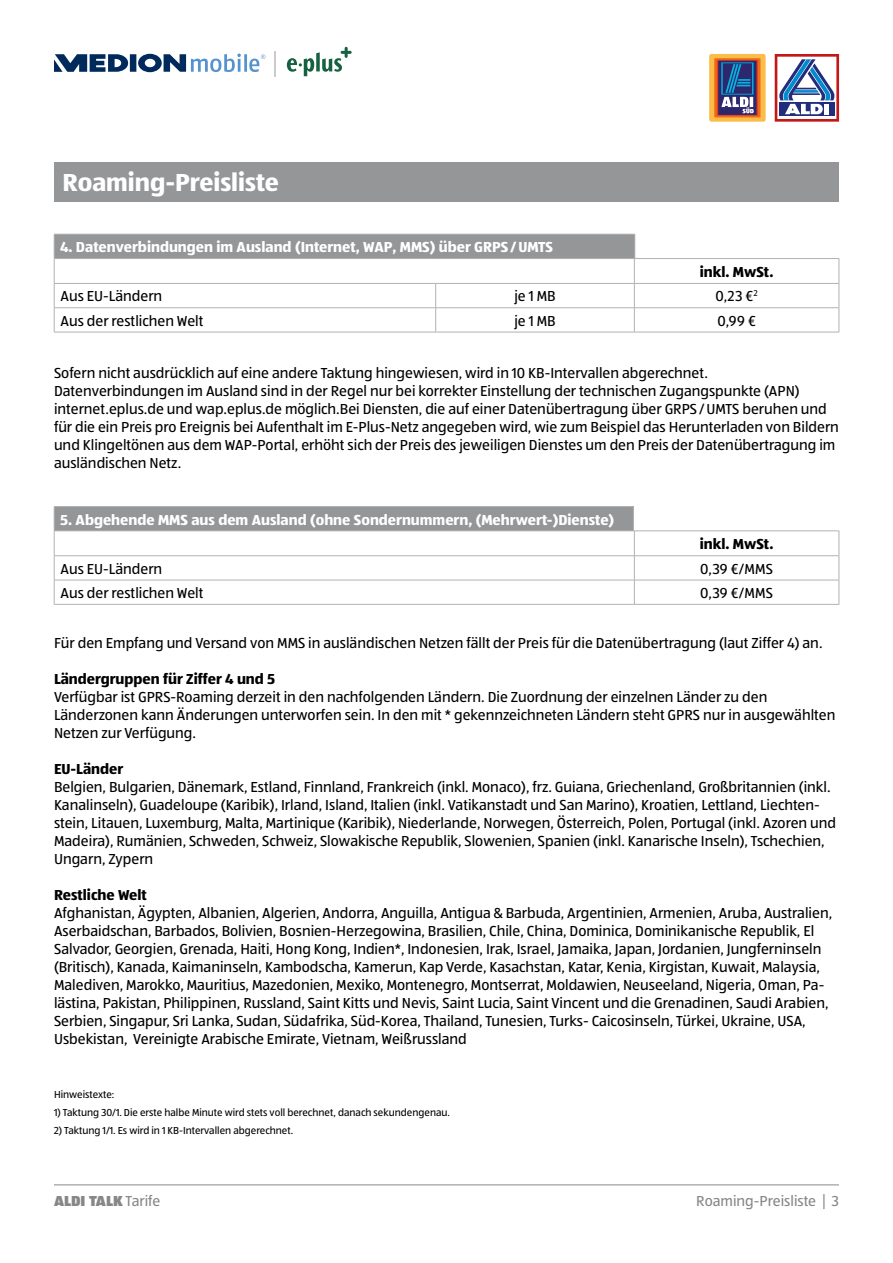
<style>
.page{position:relative;width:893px;height:1263px;background:#fff}
.page>*{position:absolute;margin:0;border:0;box-sizing:border-box;transform-origin:0 0}
.t1{font:25.5px "ALDISUED Bold";color:#fff}
.t2{font:15px/18px "ALDISUED Regular";color:#000}
.t3{font:15px "ALDISUED Bold";color:#fff}
.t4{font:15px "ALDISUED Bold";color:#000}
.t5{font:15px "ALDISUED Regular";color:#878786}
.t6{font:15px "ALDISUED Black";color:#878786}
.t7{font:10.5px "ALDISUED Regular";color:#000}
.s1{font-family:"ALDISUED Regular"}
</style>
<div class="page">
<hr style="left:54px;top:1184px;width:785px;height:1px;background:#878786">
<svg style="left:287px;top:47px;width:65px;height:29px"></svg>
<svg style="left:54px;top:54px;width:211px;height:18px"></svg>
<svg style="left:275px;top:52px;width:1px;height:25px"></svg>
<div style="left:709px;top:54px;width:57px;height:68px;background:#fbbc48;border-radius:2px"></div>
<div style="left:714px;top:58px;width:46px;height:59px;background:#ed6b1a"></div>
<svg style="left:717px;top:60px;width:41px;height:56px"></svg>
<div style="left:718px;top:61px;width:39px;height:54px;background:#2d276d"></div>
<svg style="left:721px;top:62px;width:33px;height:51px"></svg>
<svg style="left:774px;top:54px;width:66px;height:68px"></svg>
<div style="left:54px;top:234px;width:581px;height:24px;background:#959698"></div>
<hr style="left:54px;top:234px;width:581px;height:1px;background:#b1b2b3">
<hr style="left:54px;top:283px;width:382px;height:1px;background:#b1b2b3">
<hr style="left:436px;top:283px;width:198px;height:1px;background:#b1b2b3">
<hr style="left:634px;top:283px;width:205px;height:1px;background:#b1b2b3">
<hr style="left:436px;top:307px;width:198px;height:1px;background:#b1b2b3">
<hr style="left:54px;top:258px;width:382px;height:1px;background:#b1b2b3">
<hr style="left:436px;top:258px;width:198px;height:1px;background:#b1b2b3">
<hr style="left:634px;top:258px;width:205px;height:1px;background:#b1b2b3">
<svg style="left:54px;top:235px;width:1px;height:97px"></svg>
<hr style="left:54px;top:307px;width:382px;height:1px;background:#b1b2b3">
<hr style="left:54px;top:332px;width:382px;height:1px;background:#b1b2b3">
<svg style="left:435px;top:284px;width:1px;height:48px"></svg>
<hr style="left:436px;top:332px;width:198px;height:1px;background:#b1b2b3">
<svg style="left:634px;top:234px;width:2px;height:98px"></svg>
<hr style="left:634px;top:307px;width:205px;height:1px;background:#b1b2b3">
<svg style="left:839px;top:259px;width:1px;height:73px"></svg>
<hr style="left:634px;top:332px;width:205px;height:1px;background:#b1b2b3">
<div style="left:54px;top:506px;width:579px;height:25px;background:#959698"></div>
<hr style="left:54px;top:506px;width:580px;height:1px;background:#b1b2b3">
<hr style="left:54px;top:531px;width:580px;height:1px;background:#b1b2b3">
<hr style="left:634px;top:531px;width:205px;height:1px;background:#b1b2b3">
<hr style="left:54px;top:555px;width:580px;height:1px;background:#b1b2b3">
<hr style="left:634px;top:555px;width:205px;height:1px;background:#b1b2b3">
<svg style="left:54px;top:507px;width:1px;height:97px"></svg>
<svg style="left:633px;top:507px;width:2px;height:97px"></svg>
<svg style="left:839px;top:531px;width:1px;height:73px"></svg>
<hr style="left:54px;top:580px;width:580px;height:1px;background:#b1b2b3">
<hr style="left:634px;top:580px;width:205px;height:1px;background:#b1b2b3">
<hr style="left:54px;top:604px;width:580px;height:1px;background:#b1b2b3">
<hr style="left:634px;top:604px;width:205px;height:1px;background:#b1b2b3">
<div style="left:54px;top:162px;width:785px;height:39px;background:#959698"></div>
<h1 class="t1" style="left:63px;top:166px;width:218px">Roaming-Preisliste</h1>
<p class="t3" style="left:60px;top:238px;width:494px">4. Datenverbindungen im Ausland (Internet, WAP, MMS) über GRPS/UMTS</p>
<p class="t4" style="left:700px;top:262px;width:75px">inkl. MwSt.</p>
<p class="t2" style="left:61px;top:287px;width:103px">Aus EU-Ländern</p>
<p class="t2" style="left:514px;top:287px;width:43px">je 1 MB</p>
<p class="t2" style="left:716px;top:287px;width:44px">0,23 €<sup>2</sup></p>
<p class="t2" style="left:61px;top:311px;width:144px">Aus der restlichen Welt</p>
<p class="t2" style="left:514px;top:311px;width:43px">je 1 MB</p>
<p class="t2" style="left:718px;top:311px;width:40px">0,99 €</p>
<p class="t2" style="left:54px;top:364px;width:786px">Sofern nicht ausdrücklich auf eine andere Taktung hingewiesen, wird in 10 KB-Intervallen abgerechnet.<br>Datenverbindungen im Ausland sind in der Regel nur bei korrekter Einstellung der technischen Zugangspunkte (APN) internet.eplus.de und wap.eplus.de möglich.Bei Diensten, die auf einer Datenübertragung über GRPS /UMTS beruhen und für die ein Preis pro Ereignis bei Aufenthalt im E-Plus-Netz angegeben wird, wie zum Beispiel das Herunterladen von Bildern und Klingeltönen aus dem WAP-Portal, erhöht sich der Preis des jeweiligen Dienstes um den Preis der Datenübertragung im ausländischen Netz.</p>
<p class="t3" style="left:60px;top:510px;width:555px">5. Abgehende MMS aus dem Ausland (ohne Sondernummern, (Mehrwert-)Dienste)</p>
<p class="t4" style="left:700px;top:535px;width:75px">inkl. MwSt.</p>
<p class="t2" style="left:61px;top:559px;width:103px">Aus EU-Ländern</p>
<p class="t2" style="left:700px;top:559px;width:74px">0,39 €/MMS</p>
<p class="t2" style="left:61px;top:584px;width:144px">Aus der restlichen Welt</p>
<p class="t2" style="left:700px;top:584px;width:74px">0,39 €/MMS</p>
<p class="t2" style="left:54px;top:634px;width:770px">Für den Empfang und Versand von MMS in ausländischen Netzen fällt der Preis für die Datenübertragung (laut Ziffer 4) an.</p>
<p class="t4" style="left:54px;top:669px;width:223px">Ländergruppen für Ziffer 4 und 5</p>
<p class="t2" style="left:54px;top:688px;width:783px">Verfügbar ist GPRS-Roaming derzeit in den nachfolgenden Ländern. Die Zuordnung der einzelnen Länder zu den<br>Länderzonen kann Änderungen unterworfen sein. In den mit * gekennzeichneten Ländern steht GPRS nur in ausgewählten<br>Netzen zur Verfügung.</p>
<p class="t4" style="left:54px;top:759px;width:71px">EU-Länder</p>
<p class="t2" style="left:54px;top:778px;width:784px">Belgien, Bulgarien, Dänemark, Estland, Finnland, Frankreich (inkl. Monaco), frz. Guiana, Griechenland, Großbritannien (inkl.<br>Kanalinseln), Guadeloupe (Karibik), Irland, Island, Italien (inkl. Vatikanstadt und San Marino), Kroatien, Lettland, Liechten&shy;stein, Litauen, Luxemburg, Malta, Martinique (Karibik), Niederlande, Norwegen, Österreich, Polen, Portugal (inkl. Azoren und Madeira), Rumänien, Schweden, Schweiz, Slowakische Republik, Slowenien, Spanien (inkl. Kanarische Inseln), Tschechien, Ungarn, Zypern</p>
<p class="t4" style="left:54px;top:885px;width:94px">Restliche Welt</p>
<p class="t2" style="left:54px;top:904px;width:780px">Afghanistan, Ägypten, Albanien, Algerien, Andorra, Anguilla, Antigua &amp; Barbuda, Argentinien, Armenien, Aruba, Australien, Aserbaidschan, Barbados, Bolivien, Bosnien-Herzegowina, Brasilien, Chile, China, Dominica, Dominikanische Republik, El Salvador, Georgien, Grenada, Haiti, Hong Kong, Indien*, Indonesien, Irak, Israel, Jamaika, Japan, Jordanien, Jungferninseln (Britisch), Kanada, Kaimaninseln, Kambodscha, Kamerun, Kap Verde, Kasachstan, Katar, Kenia, Kirgistan, Kuwait, Malaysia, Malediven, Marokko, Mauritius, Mazedonien, Mexiko, Montenegro, Montserrat, Moldawien, Neuseeland, Nigeria, Oman, Pa&shy;lästina, Pakistan, Philippinen, Russland, Saint Kitts und Nevis, Saint Lucia, Saint Vincent und die Grenadinen, Saudi Arabien, Serbien, Singapur, Sri Lanka, Sudan, Südafrika, Süd-Korea, Thailand, Tunesien, Turks- Caicosinseln, Türkei, Ukraine, USA, Usbekistan, Vereinigte Arabische Emirate, Vietnam, Weißrussland</p>
<p class="t7" style="left:54px;top:1088px;width:62px">Hinweistexte:</p>
<p class="t7" style="left:54px;top:1106px;width:398px">1) Taktung 30/1. Die erste halbe Minute wird stets voll berechnet, danach sekundengenau.</p>
<p class="t7" style="left:54px;top:1124px;width:241px">2) Taktung 1/1. Es wird in 1 KB-Intervallen abgerechnet.</p>
<p class="t6" style="left:54px;top:1191px;width:108px">ALDI TALK <span class="s1">Tarife</span></p>
<p class="t5" style="left:696px;top:1192px;width:144px">Roaming-Preisliste | 3</p>
</div>
